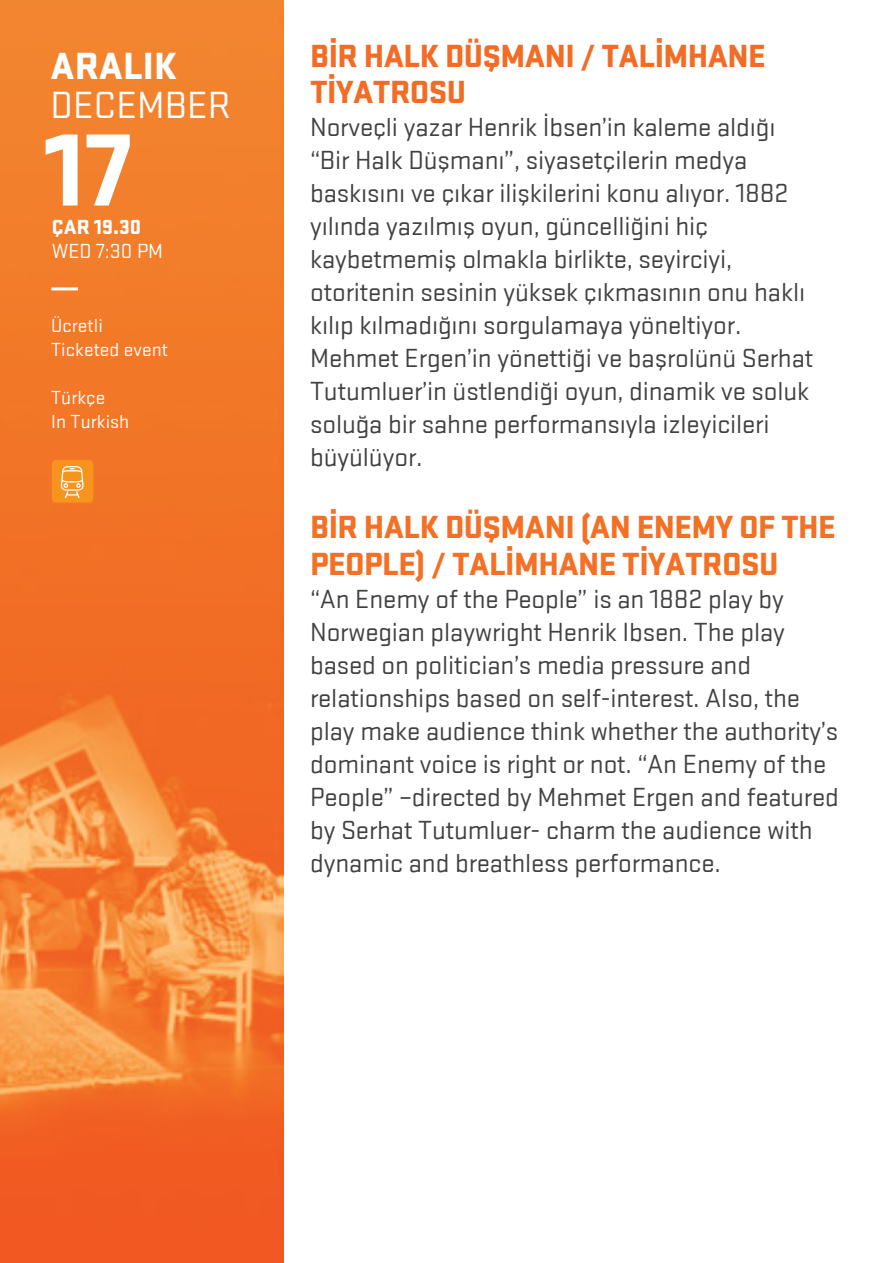
<style>
.page{position:relative;width:893px;height:1263px;background:#fff}
.page>*{position:absolute;margin:0;border:0;box-sizing:border-box;transform-origin:0 0}
.t1{font:900 106.5px "Stratum No 1";color:#fff}
.t2{font:39px "Stratum No 1";color:#fff}
.t3{font:900 39px "Stratum No 1";color:#fff}
.t4{font:900 33px/36px "Stratum No 1";letter-spacing:-.02em;color:#f37024}
.t5{font:900 33px/36px "Stratum No 1";letter-spacing:-.02em;color:#f36c25}
.t6{font:27px/33px "Stratum No 1";letter-spacing:-.005em;color:#414042}
.t7{font:21px "Stratum No 1";color:#fff}
.t8{font:900 21px "Stratum No 1";color:#fff}
.t9{font:19.5px/24px "Stratum No 1";letter-spacing:.005em;color:#fff}
</style>
<div class="page">
<img style="left:0;top:0;width:283px;height:1262px">
<hr style="left:51px;top:287px;width:27px;height:3px;background:#fff">
<svg style="left:52px;top:460px;width:41px;height:42px;background:#f7a13a"></svg>
<h2 class="t3" style="left:51px;top:44px;width:128px">ARALIK</h2>
<h2 class="t2" style="left:51px;top:84px;width:182px">DECEMBER</h2>
<h1 class="t1" style="left:44px;top:110px;width:90px">17</h1>
<p class="t8" style="left:52px;top:215px;width:91px">ÇAR 19.30</p>
<p class="t7" style="left:52px;top:240px;width:113px">WED 7:30 PM</p>
<p class="t9" style="left:51px;top:314px;width:118px">Ücretli<br>Ticketed event</p>
<p class="t9" style="left:51px;top:386px;width:80px">Türkçe<br>In Turkish</p>
<p class="t5" style="left:310px;top:38px;width:457px">BİR HALK DÜŞMANI / TALİMHANE<br>TİYATROSU</p>
<p class="t6" style="left:310px;top:111px;width:505px">Norveçli yazar Henrik İbsen’in kaleme aldığı “Bir Halk Düşmanı”, siyasetçilerin medya baskısını ve çıkar ilişkilerini konu alıyor. 1882 yılında yazılmış oyun, güncelliğini hiç kaybetmemiş olmakla birlikte, seyirciyi, otoritenin sesinin yüksek çıkmasının onu haklı kılıp kılmadığını sorgulamaya yöneltiyor.<br>Mehmet Ergen’in yönettiği ve başrolünü Serhat Tutumluer’in üstlendiği oyun, dinamik ve soluk soluğa bir sahne performansıyla izleyicileri büyülüyor.</p>
<p class="t4" style="left:310px;top:509px;width:527px">BİR HALK DÜŞMANI (AN ENEMY OF THE<br>PEOPLE) / TALİMHANE TİYATROSU</p>
<p class="t6" style="left:310px;top:582px;width:530px">“An Enemy of the People” is an 1882 play by Norwegian playwright Henrik Ibsen. The play based on politician’s media pressure and relationships based on self-interest. Also, the play make audience think whether the authority’s dominant voice is right or not. “An Enemy of the People” –directed by Mehmet Ergen and featured by Serhat Tutumluer- charm the audience with dynamic and breathless performance.</p>
</div>
